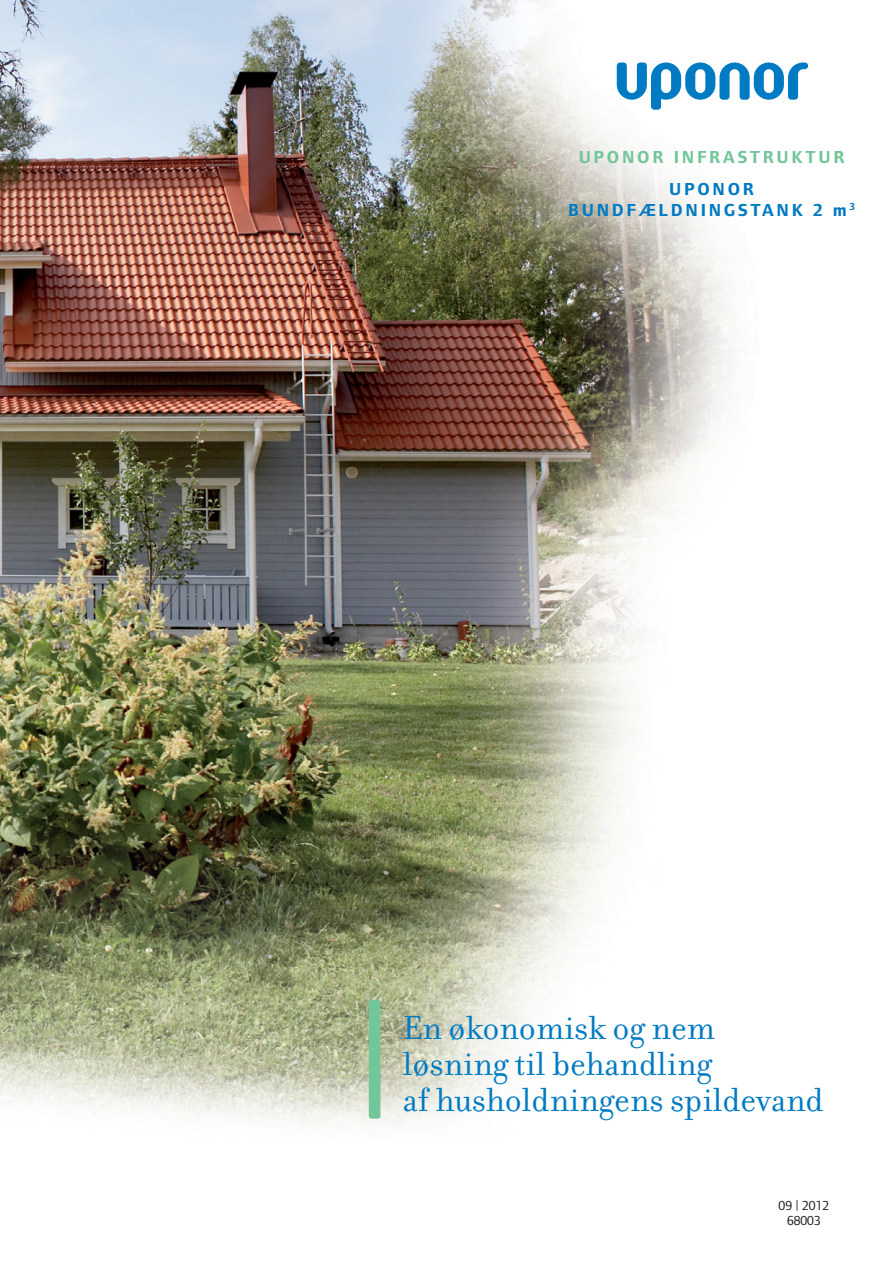
<style>
.page{position:relative;width:893px;height:1263px;background:#fff}
.page>*{position:absolute;margin:0;border:0;box-sizing:border-box;transform-origin:0 0}
.OTSIKKO{font:36px/36px "Filosofia OT";color:#007ac2}
.t1{font:700 18px "Foundry Form Sans";letter-spacing:.15em;color:#007ac2}
.t2{font:700 18px "Foundry Form Sans";letter-spacing:.15em;color:#72c699}
.t3{font:13.5px "Foundry Form Sans";color:#231f20}
</style>
<div class="page">
<img style="left:0;top:0;width:732px;height:1124px">
<div style="left:369px;top:999px;width:11px;height:120px;background:#72c699;border-radius:3px"></div>
<svg style="left:617px;top:62px;width:191px;height:48px"></svg>
<p class="t2" style="left:579px;top:147px;width:267px">UPONOR INFRASTRUKTUR</p>
<p class="t1" style="left:669px;top:179px;width:86px">UPONOR</p>
<p class="t1" style="left:568px;top:200px;width:288px">BUNDFÆLDNINGSTANK 2 m<sup>3</sup></p>
<p class="OTSIKKO" style="left:403px;top:1010px;width:422px">En økonomisk og nem løsning til behandling<br>af husholdningens spildevand</p>
<p class="t3" style="left:779px;top:1198px;width:52px">09 | 2012</p>
<p class="t3" style="left:787px;top:1213px;width:35px">68003</p>
</div>
